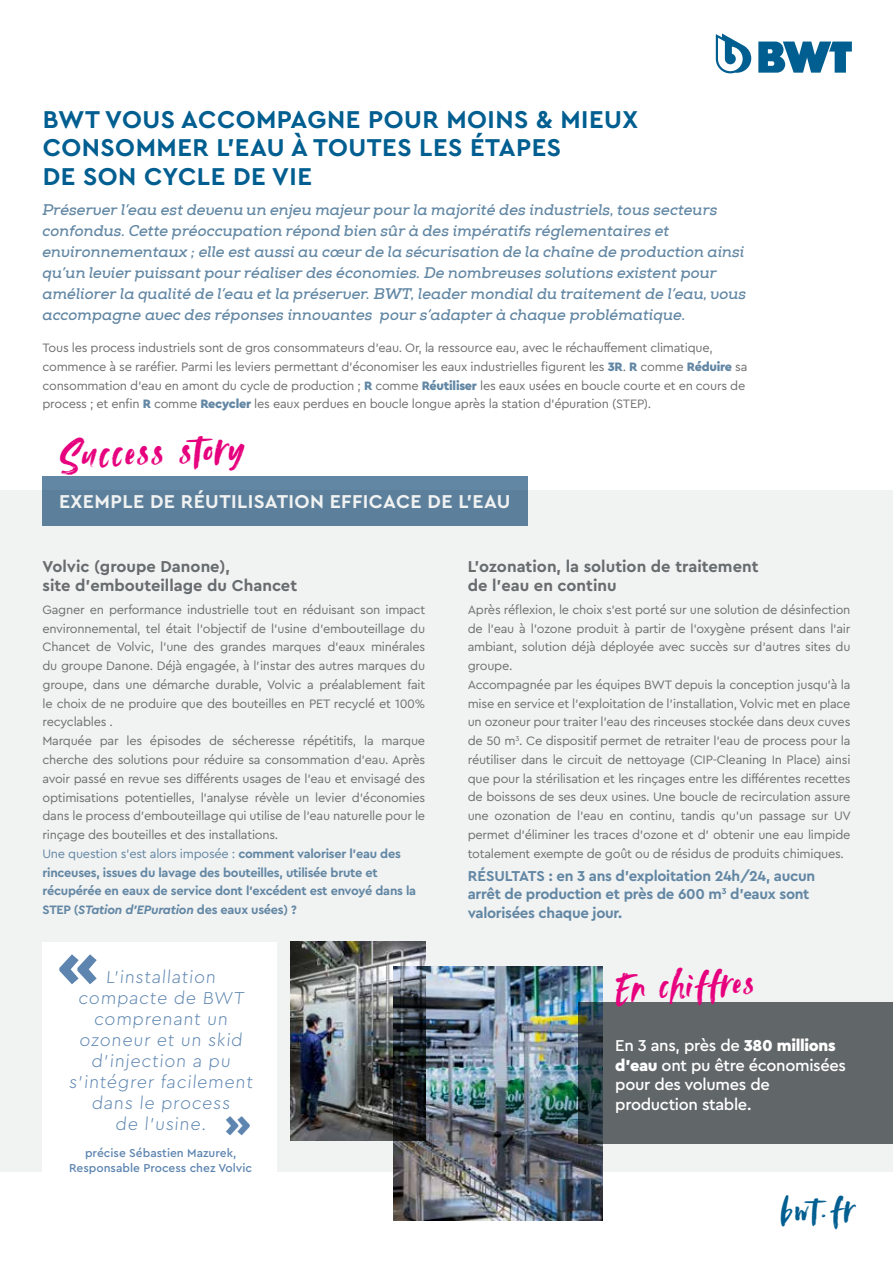
<style>
.page{position:relative;width:893px;height:1263px;background:#fff}
.page>*{position:absolute;margin:0;border:0;box-sizing:border-box;transform-origin:0 0}
.t1{font:900 61.2px "Cera PRO";color:#5d85b0}
.t2{font:44.7px "Avallon";color:#e6007d}
.t3{font:39.45px "Avallon";color:#e6007d}
.t4{font:900 39.15px "Cera PRO";color:#5d85b0}
.t5{font:37.5px "Avallon";color:#005e90}
.t6{font:700 25.5px/28.5px "Cera PRO";letter-spacing:.02em;color:#005e90}
.t7{font:700 19.5px "Cera PRO";letter-spacing:.02em;color:#fff}
.t8{font:300 18px/21px "Cera Pro";color:#5d85b0;text-align:center}
.t9{font:700 16.5px/18.8px "Cera PRO";color:#676c6e}
.t10{font:500 16.5px/19.5px "Cera PRO";letter-spacing:-.02em;color:#fff}
.t11{font:italic 700 15px/21px "Nexa Slab";color:#6287a4}
.t12{font:700 15px/18.8px "Cera PRO";letter-spacing:-.02em;color:#6287a4}
.t13{font:12.75px/18.8px "Cera PRO";letter-spacing:-.02em;color:#706f6f}
.t14{font:500 12px/15px "Cera PRO";color:#5d85b0;text-align:center}
.s1{font-weight:900;color:#6287a4}
.s2{color:#6287a4}
.s3{font-weight:700;color:#6287a4}
.s4{font-weight:700;font-style:italic;color:#6287a4}
.s5{font-weight:900}
</style>
<div class="page">
<div style="left:0;top:490px;width:893px;height:681px;background:#f1f2f2"></div>
<div style="left:42px;top:476px;width:486px;height:49px;background:#5c809b"></div>
<svg style="left:758px;top:42px;width:94px;height:31px"></svg>
<svg style="left:716px;top:33px;width:35px;height:40px"></svg>
<img style="left:290px;top:942px;width:135px;height:199px">
<div style="left:43px;top:942px;width:234px;height:278px;background:#fff"></div>
<img style="left:394px;top:967px;width:208px;height:253px">
<div style="left:578px;top:1002px;width:315px;height:141px;background:#676c6e"></div>
<h3 class="t6" style="left:43px;top:105px;width:597px">BWT VOUS ACCOMPAGNE POUR MOINS &amp; MIEUX<br>CONSOMMER L’EAU À TOUTES LES ÉTAPES<br>DE SON CYCLE DE VIE</h3>
<p class="t11" style="left:43px;top:201px;width:705px">Préserver l’eau est devenu un enjeu majeur pour la majorité des industriels, tous secteurs confondus. Cette préoccupation répond bien sûr à des impératifs réglementaires et environnementaux ; elle est aussi au cœur de la sécurisation de la chaîne de production ainsi qu’un levier puissant pour réaliser des économies. De nombreuses solutions existent pour améliorer la qualité de l’eau et la préserver. BWT, leader mondial du traitement de l’eau, vous accompagne avec des réponses innovantes pour s’adapter à chaque problématique.</p>
<p class="t13" style="left:43px;top:339px;width:706px">Tous les process industriels sont de gros consommateurs d’eau. Or, la ressource eau, avec le réchauffement climatique, commence à se raréfier. Parmi les leviers permettant d’économiser les eaux industrielles figurent les <span class="s1">3R</span>. <span class="s1">R</span> comme <span class="s1">Réduire</span> sa consommation d’eau en amont du cycle de production ; <span class="s1">R</span> comme <span class="s1">Réutiliser</span> les eaux usées en boucle courte et en cours de process ; et enfin <span class="s1">R</span> comme <span class="s1">Recycler</span> les eaux perdues en boucle longue après la station d’épuration (STEP).</p>
<h2 class="t2" style="left:57px;top:435px;width:188px;rotate:-2deg">Success story</h2>
<h3 class="t7" style="left:59px;top:491px;width:453px">EXEMPLE DE RÉUTILISATION EFFICACE DE L’EAU</h3>
<p class="t9" style="left:43px;top:557px;width:256px">Volvic (groupe Danone),<br>site d’embouteillage du Chancet</p>
<p class="t13" style="left:43px;top:601px;width:384px">Gagner en performance industrielle tout en réduisant son impact environnemental, tel était l’objectif de l’usine d’embouteillage du Chancet de Volvic, l’une des grandes marques d’eaux minérales du groupe Danone. Déjà engagée, à l’instar des autres marques du groupe, dans une démarche durable, Volvic a préalablement fait le choix de ne produire que des bouteilles en PET recyclé et 100% recyclables .<br>Marquée par les épisodes de sécheresse répétitifs, la marque cherche des solutions pour réduire sa consommation d’eau. Après avoir passé en revue ses différents usages de l’eau et envisagé des optimisations potentielles, l’analyse révèle un levier d’économies dans le process d’embouteillage qui utilise de l’eau naturelle pour le rinçage des bouteilles et des installations.<br><span class="s2">Une question s’est alors imposée :</span> <span class="s3">comment valoriser l’eau des rinceuses, issues du lavage des bouteilles, utilisée brute et récupérée en eaux de service dont l’excédent est envoyé dans la STEP (</span><span class="s4">STation d’EPuration</span> <span class="s3">des eaux usées) ?</span></p>
<h1 class="t1" style="left:58px;top:938px;width:42px">«</h1>
<h3 class="t8" style="left:69px;top:967px;width:187px">L’installation compacte de BWT comprenant un ozoneur et un skid d’injection a pu s’intégrer facilement dans le process<br>de l’usine.</h3>
<p class="t14" style="left:69px;top:1146px;width:185px">précise Sébastien Mazurek,<br>Responsable Process chez Volvic</p>
<h3 class="t4" style="left:251px;top:1145px;width:27px;rotate:-180deg">«</h3>
<p class="t9" style="left:468px;top:557px;width:292px">L’ozonation, la solution de traitement de l’eau en continu</p>
<p class="t13" style="left:468px;top:600px;width:385px">Après réflexion, le choix s’est porté sur une solution de désinfection de l’eau à l’ozone produit à partir de l’oxygène présent dans l’air ambiant, solution déjà déployée avec succès sur d’autres sites du groupe.<br>Accompagnée par les équipes BWT depuis la conception jusqu’à la mise en service et l’exploitation de l’installation, Volvic met en place un ozoneur pour traiter l’eau des rinceuses stockée dans deux cuves de 50 m<sup>3</sup>. Ce dispositif permet de retraiter l’eau de process pour la réutiliser dans le circuit de nettoyage (CIP-Cleaning In Place) ainsi que pour la stérilisation et les rinçages entre les différentes recettes de boissons de ses deux usines. Une boucle de recirculation assure une ozonation de l’eau en continu, tandis qu’un passage sur UV permet d’éliminer les traces d’ozone et d’ obtenir une eau limpide totalement exempte de goût ou de résidus de produits chimiques.</p>
<p class="t12" style="left:468px;top:866px;width:349px">RÉSULTATS : en 3 ans d’exploitation 24h/24, aucun arrêt de production et près de 600 m<sup>3</sup> d’eaux sont valorisées chaque jour.</p>
<h3 class="t3" style="left:614px;top:969px;width:140px;rotate:-2deg">En chiffres</h3>
<p class="t10" style="left:615px;top:1036px;width:232px">En 3 ans, près de <span class="s5">380 millions d’eau</span> ont pu être économisées pour des volumes de production stable.</p>
<h3 class="t5" style="left:781px;top:1193px;width:74px">bwt.fr</h3>
</div>
